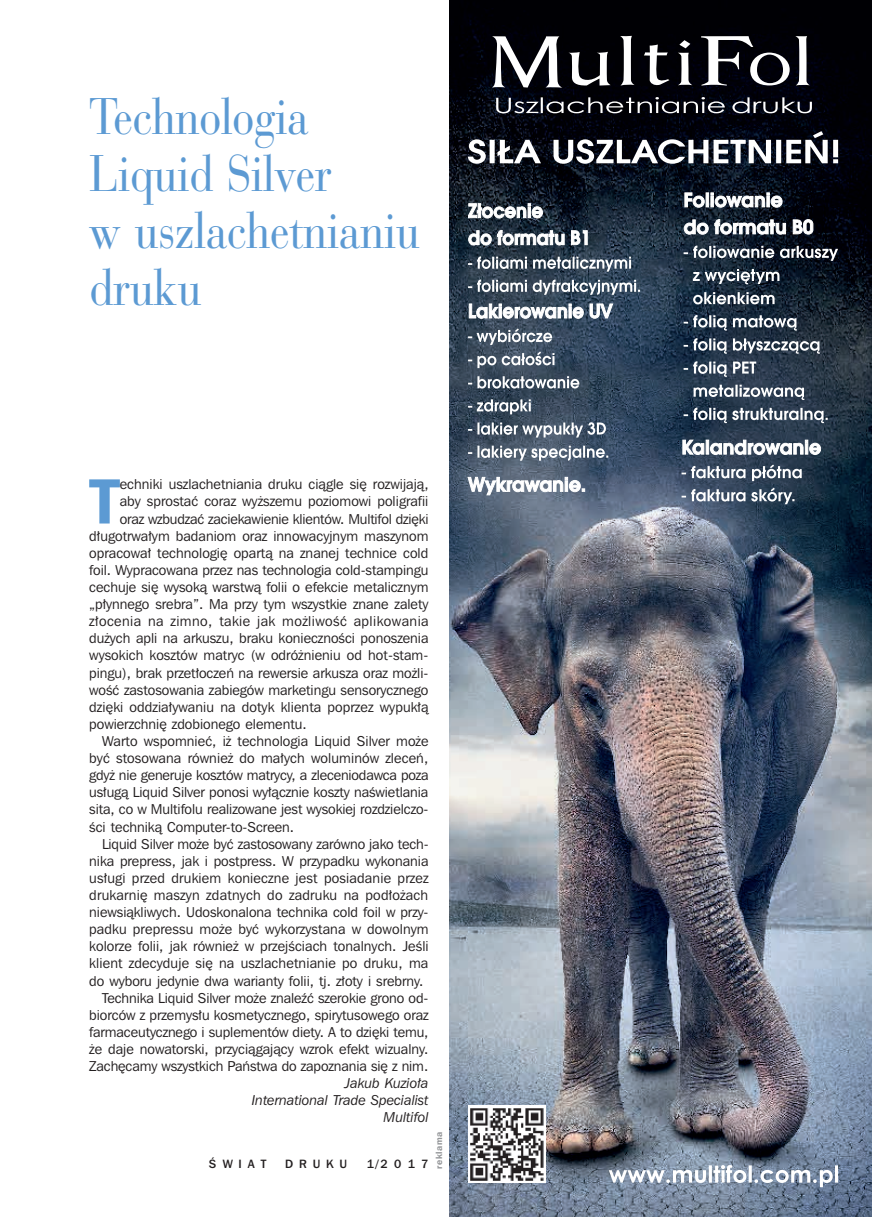
<style>
.page{position:relative;width:872px;height:1217px;background:#fff}
.page>*{position:absolute;margin:0;border:0;box-sizing:border-box;transform-origin:0 0}
.t1{font:63.6px "Frnk Goth ITC Dm PL";color:#5c9ad3}
.t2{font:49.5px/57px "Parma";letter-spacing:-.01em;color:#5c9ad3}
.t3{font:14.25px "Frnk Goth ITC Bk PL";color:#231f20}
.t4{font:italic 14.25px/17.1px "Frnk Goth ITC Bk PL";color:#231f20;text-align:right}
.t5{font:14.25px "Frnk Goth ITC Bk PL";letter-spacing:.03em;color:#231f20}
.t6{font:12px "Frnk Goth ITC Md PL";letter-spacing:.49em;color:#231f20}
.t7{font:9px "Frnk Goth ITC Dm PL";letter-spacing:.07em;color:#939598}
</style>
<div class="page">
<img style="left:450px;top:0;width:422px;height:1216px">
<img style="left:468px;top:1104px;width:77px;height:78px">
<svg style="left:609px;top:1164px;width:229px;height:22px"></svg>
<svg style="left:468px;top:203px;width:172px;height:257px;background:#536271"></svg>
<svg style="left:684px;top:192px;width:129px;height:42px"></svg>
<svg style="left:683px;top:245px;width:155px;height:178px;background:#404d5c"></svg>
<svg style="left:682px;top:439px;width:139px;height:15px"></svg>
<svg style="left:681px;top:464px;width:120px;height:40px;background:#606e80"></svg>
<svg style="left:468px;top:131px;width:370px;height:33px"></svg>
<svg style="left:492px;top:36px;width:320px;height:77px"></svg>
<svg style="left:467px;top:477px;width:118px;height:18px"></svg>
<h2 class="t2" style="left:89px;top:88px;width:332px">Technologia<br>Liquid Silver<br>w uszlachetnianiu druku</h2>
<h1 class="t1" style="left:89px;top:461px;width:32px">T</h1>
<p class="t3" style="left:120px;top:475px;width:310px">echniki uszlachetniania druku ciągle się rozwijają,</p>
<p class="t3" style="left:120px;top:492px;width:310px">aby sprostać coraz wyższemu poziomowi poligrafii</p>
<p class="t3" style="left:120px;top:509px;width:310px">oraz wzbudzać zaciekawienie klientów. Multifol dzięki</p>
<p class="t3" style="left:89px;top:526px;width:341px">długotrwałym badaniom oraz innowacyjnym maszynom</p>
<p class="t3" style="left:89px;top:544px;width:340px">opracował technologię opartą na znanej technice cold</p>
<p class="t3" style="left:89px;top:561px;width:340px">foil. Wypracowana przez nas technologia cold-stampingu</p>
<p class="t3" style="left:89px;top:578px;width:341px">cechuje się wysoką warstwą folii o efekcie metalicznym</p>
<p class="t3" style="left:89px;top:595px;width:341px">„płynnego srebra”. Ma przy tym wszystkie znane zalety</p>
<p class="t5" style="left:89px;top:612px;width:341px">złocenia na zimno, takie jak możliwość aplikowania</p>
<p class="t3" style="left:89px;top:629px;width:341px">dużych apli na arkuszu, braku konieczności ponoszenia</p>
<p class="t3" style="left:89px;top:646px;width:340px">wysokich kosztów matryc (w odróżnieniu od hot-stam-</p>
<p class="t3" style="left:89px;top:663px;width:341px">pingu), brak przetłoczeń na rewersie arkusza oraz możli-</p>
<p class="t3" style="left:89px;top:680px;width:341px">wość zastosowania zabiegów marketingu sensorycznego</p>
<p class="t3" style="left:89px;top:697px;width:341px">dzięki oddziaływaniu na dotyk klienta poprzez wypukłą</p>
<p class="t3" style="left:89px;top:715px;width:219px">powierzchnię zdobionego elementu.</p>
<p class="t3" style="left:102px;top:732px;width:328px">Warto wspomnieć, iż technologia Liquid Silver może</p>
<p class="t3" style="left:89px;top:749px;width:340px">być stosowana również do małych woluminów zleceń,</p>
<p class="t3" style="left:89px;top:766px;width:341px">gdyż nie generuje kosztów matrycy, a zleceniodawca poza</p>
<p class="t3" style="left:89px;top:783px;width:340px">usługą Liquid Silver ponosi wyłącznie koszty naświetlania</p>
<p class="t3" style="left:89px;top:800px;width:341px">sita, co w Multifolu realizowane jest wysokiej rozdzielczo-</p>
<p class="t3" style="left:89px;top:817px;width:206px">ści techniką Computer-to-Screen.</p>
<p class="t3" style="left:102px;top:834px;width:328px">Liquid Silver może być zastosowany zarówno jako tech-</p>
<p class="t3" style="left:89px;top:851px;width:341px">nika prepress, jak i postpress. W przypadku wykonania</p>
<p class="t3" style="left:89px;top:868px;width:341px">usługi przed drukiem konieczne jest posiadanie przez</p>
<p class="t3" style="left:89px;top:886px;width:340px">drukarnię maszyn zdatnych do zadruku na podłożach</p>
<p class="t3" style="left:89px;top:903px;width:341px">niewsiąkliwych. Udoskonalona technika cold foil w przy-</p>
<p class="t3" style="left:89px;top:920px;width:341px">padku prepressu może być wykorzystana w dowolnym</p>
<p class="t3" style="left:89px;top:937px;width:341px">kolorze folii, jak również w przejściach tonalnych. Jeśli</p>
<p class="t3" style="left:89px;top:954px;width:340px">klient zdecyduje się na uszlachetnianie po druku, ma</p>
<p class="t3" style="left:89px;top:971px;width:335px">do wyboru jedynie dwa warianty folii, tj. złoty i srebrny.</p>
<p class="t3" style="left:102px;top:988px;width:328px">Technika Liquid Silver może znaleźć szerokie grono od-</p>
<p class="t3" style="left:89px;top:1005px;width:341px">biorców z przemysłu kosmetycznego, spirytusowego oraz</p>
<p class="t3" style="left:89px;top:1022px;width:341px">farmaceutycznego i suplementów diety. A to dzięki temu,</p>
<p class="t3" style="left:89px;top:1039px;width:340px">że daje nowatorski, przyciągający wzrok efekt wizualny.</p>
<p class="t3" style="left:89px;top:1057px;width:340px">Zachęcamy wszystkich Państwa do zapoznania się z nim.</p>
<p class="t4" style="left:252px;top:1074px;width:178px">Jakub Kuzioła<br>International Trade Specialist<br>Multifol</p>
<p class="t6" style="left:209px;top:1155px;width:59px">ŚWIAT</p>
<p class="t6" style="left:285px;top:1155px;width:63px">DRUKU</p>
<p class="t6" style="left:367px;top:1155px;width:63px">1/2017</p>
<p class="t7" style="left:433px;top:1168px;width:39px;rotate:-90deg">reklama</p>
</div>
